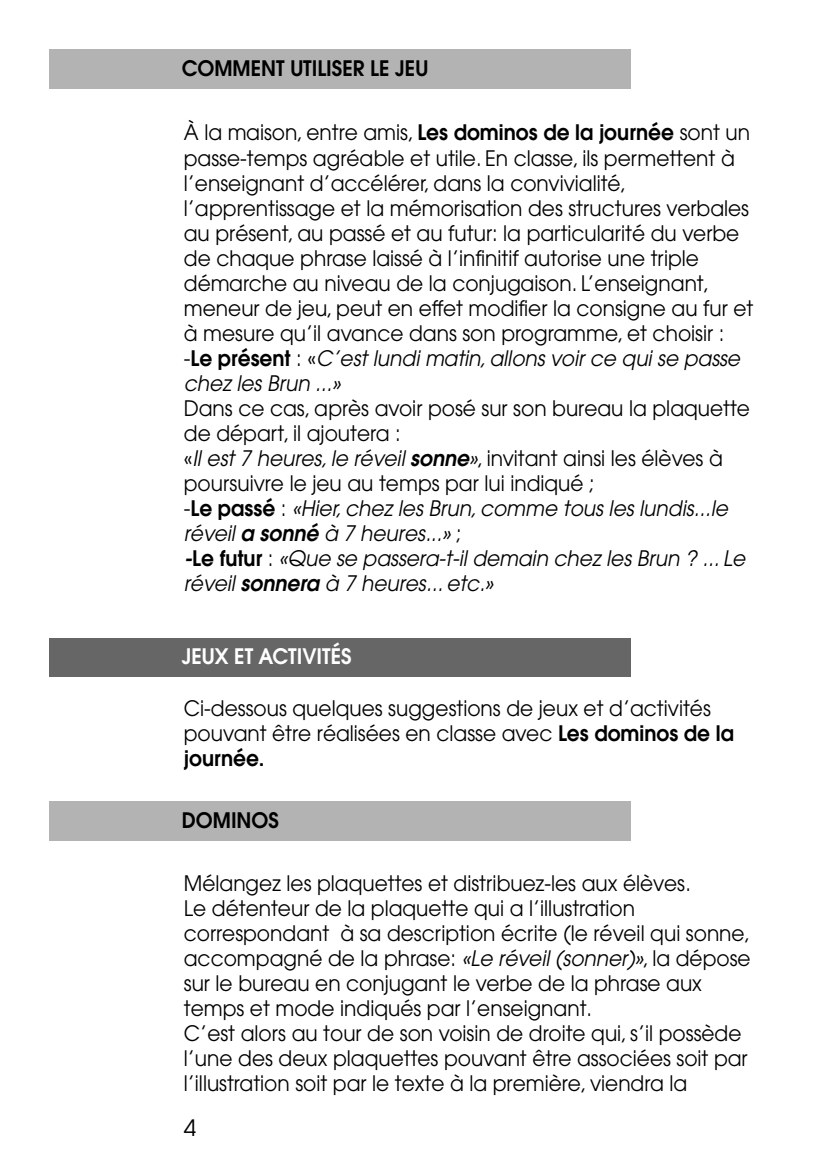
<style>
.page{position:relative;width:815px;height:1170px;background:#fff}
.page>*{position:absolute;margin:0;border:0;box-sizing:border-box;transform-origin:0 0}
.t1{font:22.5px "Avant Garde";color:#000}
.t2{font:21.25px/25px "Avant Garde";color:#000;scale:.95 1}
.t3{font:italic 21.25px/25px "Avant Garde";color:#000;scale:.95 1}
.t4{font:600 21.25px "Avant Garde";color:#000;scale:.95 1}
.t5{font:600 21.25px "Avant Garde";color:#fff;scale:.95 1}
.s1{font-weight:600}
.s2{font-style:normal}
.s3{font-weight:600;font-style:normal}
.s4{font-style:italic}
.s5{font-weight:600;font-style:italic}
</style>
<div class="page">
<svg style="left:49px;top:49px;width:582px;height:792px"></svg>
<p class="t4" style="left:182px;top:60px;width:261px">COMMENT UTILISER LE JEU</p>
<p class="t2" style="left:184px;top:122px;width:601px">À la maison, entre amis, <span class="s1">Les dominos de la journée</span> sont un passe-temps agréable et utile. En classe, ils permettent à l’enseignant d’accélérer, dans la convivialité, l’apprentissage et la mémorisation des structures verbales au présent, au passé et au futur: la particularité du verbe de chaque phrase laissé à l’infinitif autorise une triple démarche au niveau de la conjugaison. L’enseignant, meneur de jeu, peut en effet modifier la consigne au fur et à mesure qu’il avance dans son programme, et choisir :</p>
<p class="t3" style="left:184px;top:347px;width:591px"><span class="s2">-</span> <span class="s3">L e p r é s e n t</span> <span class="s2">: «</span> C’est lundi matin, allons voir ce qui se passe chez les Brun ...»</p>
<p class="t2" style="left:184px;top:397px;width:598px">Dans ce cas, après avoir posé sur son bureau la plaquette de départ, il ajoutera :<br>«<span class="s4">Il est 7 heures,le réveil</span> <span class="s5">sonne</span><span class="s4">»</span>, invitant ainsi les élèves à poursuivre le jeu au temps par lui indiqué ;</p>
<p class="t3" style="left:184px;top:497px;width:596px"><span class="s2">-</span> <span class="s3">L e p a s s é</span> <span class="s2">:</span> «Hier, chez les Brun, comme tous les lundis...le réveil <span class="s1">a sonné</span> à 7 heures...» <span class="s2">;<br></span><span class="s1">-</span><span class="s3">L e f u t u r</span> <span class="s2">:</span> «Que se passera-t-il demain chez les Brun ? ... Le réveil <span class="s1">sonnera</span> à 7 heures... etc.»</p>
<p class="t5" style="left:182px;top:648px;width:180px">JEUX ET ACTIVITÉS</p>
<p class="t2" style="left:184px;top:697px;width:581px">Ci-dessous quelques suggestions de jeux et d’activités pouvant être réalisées en classe avec <span class="s1">Les dominos de la journée.</span></p>
<p class="t4" style="left:182px;top:811px;width:104px">DOMINOS</p>
<p class="t2" style="left:184px;top:872px;width:598px">Mélangez les plaquettes et distribuez-les aux élèves.<br>Le détenteur de la plaquette qui a l’illustration correspondant à sa description écrite (le réveil qui sonne, accompagné de la phrase: <span class="s4">«Le réveil (sonner)»</span>, la dépose sur le bureau en conjugant le verbe de la phrase aux temps et mode indiqués par l’enseignant.<br>C’est alors au tour de son voisin de droite qui, s’il possède l’une des deux plaquettes pouvant être associées soit par l’illustration soit par le texte à la première, viendra la</p>
<p class="t1" style="left:184px;top:1119px;width:14px">4</p>
</div>
